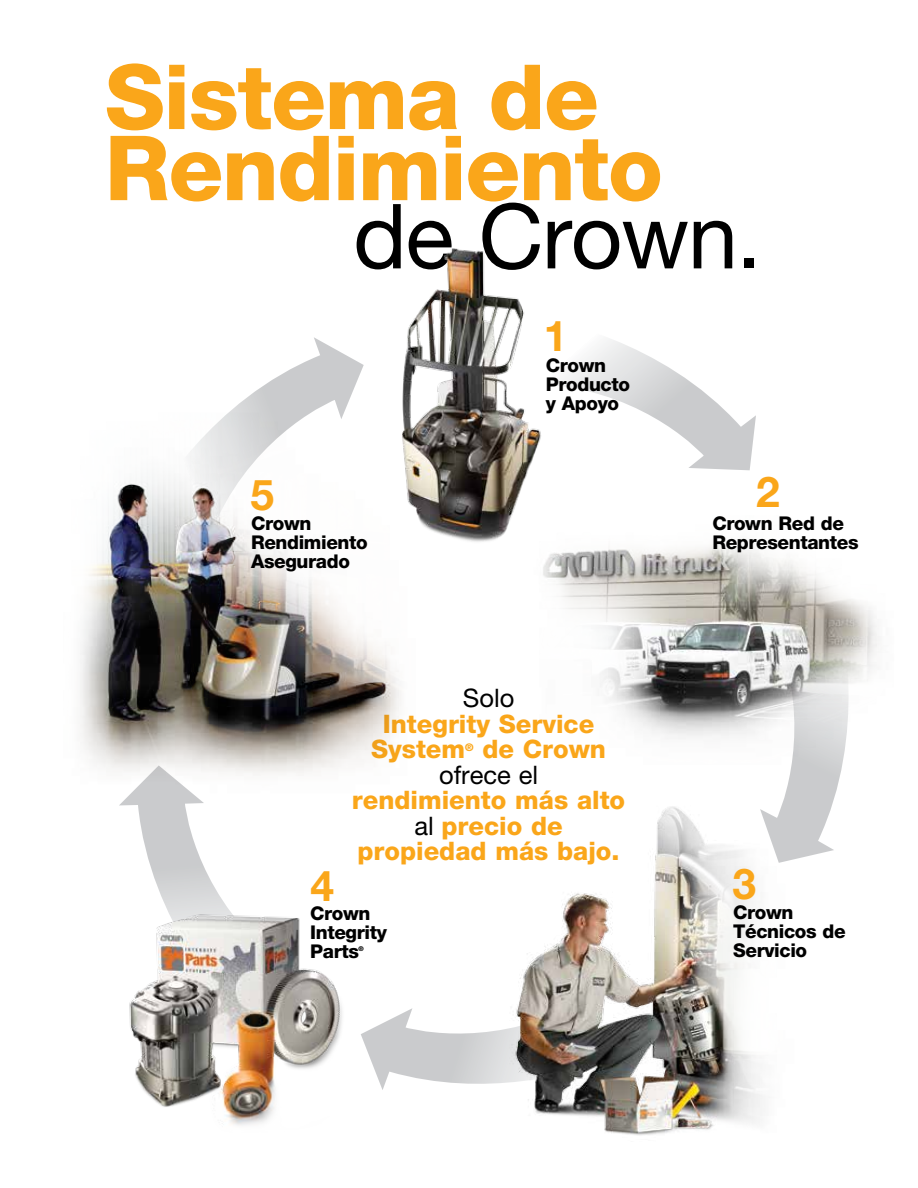
<style>
.page{position:relative;width:918px;height:1188px;background:#fff}
.page>*{position:absolute;margin:0;border:0;box-sizing:border-box;transform-origin:0 0}
.t1{font:800 90px/71.1px "Helvetica Neue LT Std";letter-spacing:-.015em;color:#faa61a}
.t2{font:90px "Helvetica Neue LT Std";letter-spacing:-.015em;color:#000}
.t3{font:700 42.6px "Helvetica Neue LT Std";color:#faa61a}
.t4{font:800 25.5px/25.5px "Helvetica Neue LT Std";color:#faa61a}
.t5{font:25.5px "Helvetica Neue LT Std";color:#000}
.t6{font:800 18.9px/18.9px "Helvetica Neue LT Std";letter-spacing:-.02em;color:#000}
.t7{font:800 10.5px "Helvetica Neue LT Std";color:#faa61a}
.t8{font:800 6.6px "Helvetica Neue LT Std";color:#000}
.s1{font-weight:400;color:#000}
</style>
<div class="page">
<svg style="left:361px;top:1008px;width:131px;height:82px"></svg>
<svg style="left:139px;top:812px;width:86px;height:92px"></svg>
<svg style="left:248px;top:337px;width:113px;height:60px"></svg>
<img style="left:492px;top:814px;width:271px;height:321px">
<img style="left:129px;top:904px;width:213px;height:222px">
<svg style="left:577px;top:339px;width:179px;height:131px"></svg>
<svg style="left:760px;top:814px;width:74px;height:49px"></svg>
<img style="left:361px;top:248px;width:216px;height:294px">
<img style="left:531px;top:515px;width:348px;height:299px">
<img style="left:80px;top:397px;width:346px;height:415px">
<h1 class="t1" style="left:105px;top:61px;width:560px">Sistema de<br>Rendimiento</h1>
<h1 class="t2" style="left:353px;top:183px;width:410px">de Crown.</h1>
<h2 class="t3" style="left:544px;top:310px;width:25px">1</h2>
<h2 class="t3" style="left:251px;top:469px;width:25px">5</h2>
<p class="t6" style="left:251px;top:514px;width:118px">Crown<br>Rendimiento<br>Asegurado</p>
<p class="t6" style="left:546px;top:356px;width:86px">Crown<br>Producto y Apoyo</p>
<h3 class="t5" style="left:463px;top:683px;width:53px">Solo</h3>
<h3 class="t4" style="left:371px;top:711px;width:225px;text-indent:12px">Integrity Service<br>System</h3>
<p class="t7" style="left:465px;top:741px;width:10px">®</p>
<h3 class="t4" style="left:482px;top:736px;width:125px">de Crown</h3>
<h3 class="t5" style="left:439px;top:760px;width:100px">ofrece el</h3>
<h3 class="t4" style="left:352px;top:787px;width:275px;text-align:center">rendimiento más alto <span class="s1">al</span> precio de propiedad más bajo.</h3>
<h2 class="t3" style="left:756px;top:466px;width:25px">2</h2>
<p class="t6" style="left:712px;top:514px;width:148px">Crown Red de<br>Representantes</p>
<h2 class="t3" style="left:311px;top:859px;width:25px">4</h2>
<h2 class="t3" style="left:733px;top:857px;width:25px">3</h2>
<p class="t6" style="left:310px;top:904px;width:78px">Crown<br>Integrity<br>Parts</p>
<p class="t8" style="left:359px;top:945px;width:7px">®</p>
<p class="t6" style="left:733px;top:903px;width:114px">Crown<br>Técnicos de<br>Servicio</p>
</div>
